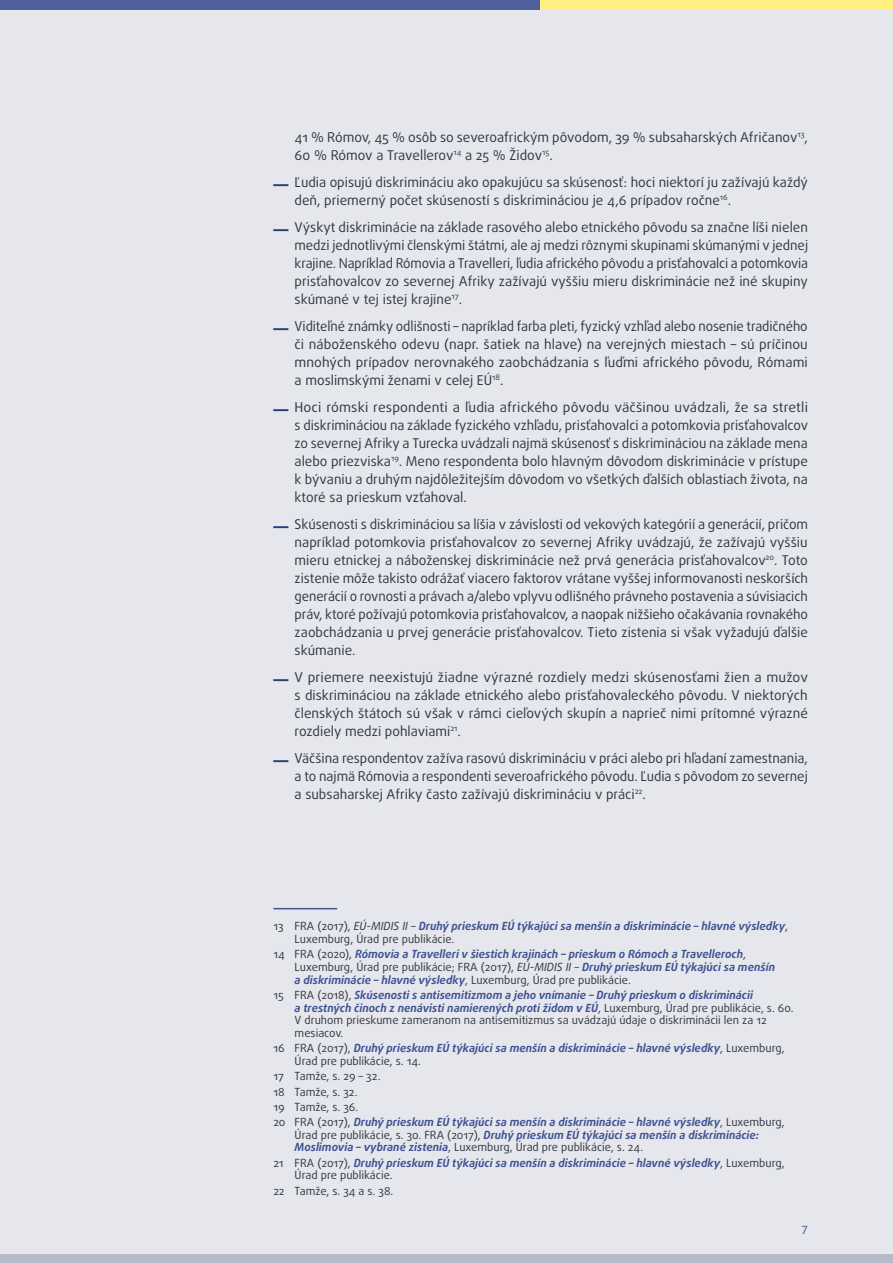
<style>
.page{position:relative;width:893px;height:1263px;background:#fff}
.page>*{position:absolute;margin:0;border:0;box-sizing:border-box;transform-origin:0 0}
.t1{font:13.5px/18px "Daxline Pro";color:#2f383f;text-align:justify}
.endnotes{font:italic 700 11.25px/12.8px "Daxline Pro";color:#3e5293}
.endnotes-2{font:11.25px/12.8px "Daxline Pro";color:#2f383f}
.t2{font:11.25px "Daxline Pro";color:#3e5293}
.s1{font-weight:700;font-size:18px;color:#2a3f79}
.s2{font-weight:400;font-style:normal;color:#2f383f}
.s3{font-weight:400;color:#2f383f}
.s4{font-weight:700;font-style:italic;color:#3e5293}
</style>
<div class="page">
<div style="left:0;top:9px;width:893px;height:1249px;background:#e6e7ed"></div>
<div style="left:0;top:1254px;width:893px;height:9px;background:#b6bbca"></div>
<div style="left:0;top:0;width:540px;height:10px;background:#51609d"></div>
<div style="left:540px;top:0;width:353px;height:10px;background:#ffee81"></div>
<hr style="left:273px;top:908px;width:64px;height:1px;background:#3e5293">
<p class="t1" style="left:295px;top:128px;width:515px">41 % Rómov, 45 % osôb so severoafrickým pôvodom, 39 % subsaharských Afričanov<sup>13</sup>,<br>60 % Rómov a Travellerov<sup>14</sup> a 25 % Židov<sup>15</sup>.</p>
<p class="t1" style="left:295px;top:173px;width:515px;text-indent:-21px"><span class="s1">―</span> Ľudia opisujú diskrimináciu ako opakujúcu sa skúsenosť: hoci niektorí ju zažívajú každý deň, priemerný počet skúseností s diskrimináciou je 4,6 prípadov ročne<sup>16</sup>.</p>
<p class="t1" style="left:295px;top:218px;width:515px;text-indent:-21px"><span class="s1">―</span> Výskyt diskriminácie na základe rasového alebo etnického pôvodu sa značne líši nielen medzi jednotlivými členskými štátmi, ale aj medzi rôznymi skupinami skúmanými v jednej krajine. Napríklad Rómovia a Travelleri, ľudia afrického pôvodu a prisťahovalci a potomkovia prisťahovalcov zo severnej Afriky zažívajú vyššiu mieru diskriminácie než iné skupiny skúmané v tej istej krajine<sup>17</sup>.</p>
<p class="t1" style="left:295px;top:317px;width:515px;text-indent:-21px"><span class="s1">―</span> Viditeľné známky odlišnosti – napríklad farba pleti, fyzický vzhľad alebo nosenie tradičného či náboženského odevu (napr. šatiek na hlave) na verejných miestach – sú príčinou mnohých prípadov nerovnakého zaobchádzania s ľuďmi afrického pôvodu, Rómami a moslimskými ženami v celej EÚ<sup>18</sup>.</p>
<p class="t1" style="left:295px;top:398px;width:515px;text-indent:-21px"><span class="s1">―</span> Hoci rómski respondenti a ľudia afrického pôvodu väčšinou uvádzali, že sa stretli s diskrimináciou na základe fyzického vzhľadu, prisťahovalci a potomkovia prisťahovalcov zo severnej Afriky a Turecka uvádzali najmä skúsenosť s diskrimináciou na základe mena alebo priezviska<sup>19</sup>. Meno respondenta bolo hlavným dôvodom diskriminácie v prístupe k bývaniu a druhým najdôležitejším dôvodom vo všetkých ďalších oblastiach života, na ktoré sa prieskum vzťahoval.</p>
<p class="t1" style="left:295px;top:515px;width:515px;text-indent:-21px"><span class="s1">―</span> Skúsenosti s diskrimináciou sa líšia v závislosti od vekových kategórií a generácií, pričom napríklad potomkovia prisťahovalcov zo severnej Afriky uvádzajú, že zažívajú vyššiu mieru etnickej a náboženskej diskriminácie než prvá generácia prisťahovalcov<sup>20</sup>. Toto zistenie môže takisto odrážať viacero faktorov vrátane vyššej informovanosti neskorších generácií o rovnosti a právach a/alebo vplyvu odlišného právneho postavenia a súvisiacich práv, ktoré požívajú potomkovia prisťahovalcov, a naopak nižšieho očakávania rovnakého zaobchádzania u prvej generácie prisťahovalcov. Tieto zistenia si však vyžadujú ďalšie skúmanie.</p>
<p class="t1" style="left:295px;top:668px;width:515px;text-indent:-21px"><span class="s1">―</span> V priemere neexistujú žiadne výrazné rozdiely medzi skúsenosťami žien a mužov s diskrimináciou na základe etnického alebo prisťahovaleckého pôvodu. V niektorých členských štátoch sú však v rámci cieľových skupín a naprieč nimi prítomné výrazné rozdiely medzi pohlaviami<sup>21</sup>.</p>
<p class="t1" style="left:295px;top:749px;width:515px;text-indent:-21px"><span class="s1">―</span> Väčšina respondentov zažíva rasovú diskrimináciu v práci alebo pri hľadaní zamestnania, a to najmä Rómovia a respondenti severoafrického pôvodu. Ľudia s pôvodom zo severnej a subsaharskej Afriky často zažívajú diskrimináciu v práci<sup>22</sup>.</p>
<p class="endnotes" style="left:295px;top:920px;width:495px;text-indent:-21px"><span class="s2">13 FRA (2017),</span> <span class="s3">EÚ-MIDIS II –</span> Druhý prieskum EÚ týkajúci sa menšín a diskriminácie – hlavné výsledky<span class="s2">,<br>Luxemburg, Úrad pre publikácie.</span></p>
<p class="endnotes" style="left:295px;top:948px;width:482px;text-indent:-21px"><span class="s2">14 FRA (2020),</span> Rómovia a Travelleri v šiestich krajinách – prieskum o Rómoch a Travelleroch<span class="s2">,<br>Luxemburg, Úrad pre publikácie; FRA (2017),</span> <span class="s3">EÚ-MIDIS II –</span> Druhý prieskum EÚ týkajúci sa menšín a diskriminácie – hlavné výsledky<span class="s2">, Luxemburg, Úrad pre publikácie.</span></p>
<p class="endnotes-2" style="left:295px;top:988px;width:500px;text-indent:-21px">15 FRA (2018), <span class="s4">Skúsenosti s antisemitizmom a jeho vnímanie – Druhý prieskum o diskriminácii<br>a trestných činoch z nenávisti namierených proti židom v EÚ</span>, Luxemburg, Úrad pre publikácie, s. 60.<br>V druhom prieskume zameranom na antisemitizmus sa uvádzajú údaje o diskriminácii len za 12 mesiacov.</p>
<p class="endnotes" style="left:295px;top:1042px;width:492px;text-indent:-21px"><span class="s2">16 FRA (2017),</span> Druhý prieskum EÚ týkajúci sa menšín a diskriminácie – hlavné výsledky<span class="s2">, Luxemburg,<br>Úrad pre publikácie, s. 14.</span></p>
<p class="endnotes-2" style="left:273px;top:1070px;width:109px">17 Tamže, s. 29 – 32.</p>
<p class="endnotes-2" style="left:273px;top:1085px;width:86px">18 Tamže, s. 32.</p>
<p class="endnotes-2" style="left:273px;top:1100px;width:86px">19 Tamže, s. 36.</p>
<p class="endnotes" style="left:295px;top:1115px;width:492px;text-indent:-21px"><span class="s2">20 FRA (2017),</span> Druhý prieskum EÚ týkajúci sa menšín a diskriminácie – hlavné výsledky<span class="s2">, Luxemburg,<br>Úrad pre publikácie, s. 30. FRA (2017),</span> Druhý prieskum EÚ týkajúci sa menšín a diskriminácie:<br>Moslimovia – vybrané zistenia<span class="s2">, Luxemburg, Úrad pre publikácie, s. 24.</span></p>
<p class="endnotes" style="left:295px;top:1156px;width:492px;text-indent:-21px"><span class="s2">21 FRA (2017),</span> Druhý prieskum EÚ týkajúci sa menšín a diskriminácie – hlavné výsledky<span class="s2">, Luxemburg,<br>Úrad pre publikácie.</span></p>
<p class="endnotes-2" style="left:273px;top:1184px;width:122px">22 Tamže, s. 34 a s. 38.</p>
<p class="t2" style="left:802px;top:1222px;width:8px">7</p>
</div>
